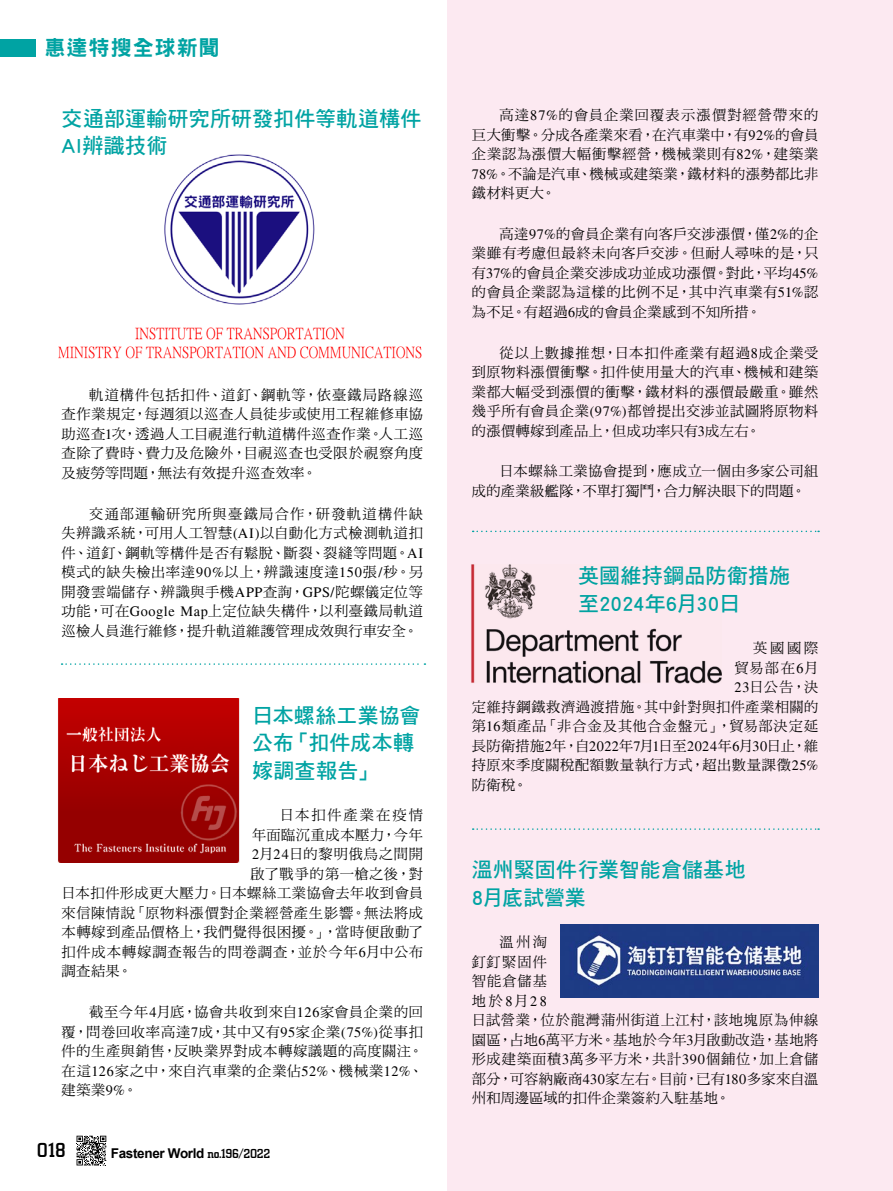
<style>
.page{position:relative;width:893px;height:1191px;background:#fff}
.page>*{position:absolute;margin:0;border:0;box-sizing:border-box;transform-origin:0 0}
.t1{font:21px/27.3px "DF Hei Std W7";letter-spacing:.005em;color:#00a3a3}
.t2{font:21px "DF Hei Std W9";letter-spacing:.05em;color:#00a3a3}
.t3{font:500 21px "City D";color:#000}
.t4{font:14.25px/19.5px "DF Ming Std W5";letter-spacing:.04em;color:#000;text-align:justify}
.t5{font:14.25px "DF Ming Std W5";letter-spacing:.06em;color:#000}
.t6{font:14.25px "DF Ming Std W5";letter-spacing:.015em;color:#000}
.t7{font:14.25px "DF Ming Std W5";letter-spacing:.145em;color:#000}
.t8{font:700 13.5px "Arial";letter-spacing:-.025em;color:#000}
.s1{font-family:"Times"}
.s2{font-family:"City D";font-weight:500}
</style>
<div class="page">
<div style="left:448px;top:0;width:445px;height:1191px;background:#fce9f1"></div>
<img style="left:471px;top:564px;width:251px;height:120px">
<img style="left:560px;top:924px;width:259px;height:73px">
<div style="left:0;top:40px;width:36px;height:17px;background:#00a3a3"></div>
<svg style="left:77px;top:1135px;width:29px;height:30px"></svg>
<img style="left:58px;top:154px;width:364px;height:205px">
<img style="left:58px;top:698px;width:182px;height:164px">
<svg style="left:62px;top:663px;width:363px;height:2px"></svg>
<svg style="left:473px;top:530px;width:346px;height:2px"></svg>
<svg style="left:473px;top:828px;width:346px;height:2px"></svg>
<h1 class="t2" style="left:45px;top:36px;width:177px">惠達特搜全球新聞</h1>
<h1 class="t1" style="left:62px;top:104px;width:362px">交通部運輸研究所研發扣件等軌道構件<br>AI辨識技術</h1>
<p class="t4" style="left:62px;top:385px;width:363px;text-indent:28px">軌道構件包括扣件、道釘、鋼軌等，依臺鐵局路線巡查作業規定，每週須以巡查人員徒步或使用工程維修車協助巡查<span class="s1">1</span>次，透過人工目視進行軌道構件巡查作業。人工巡查除了費時、費力及危險外，目視巡查也受限於視察角度及疲勞等問題，無法有效提升巡查效率。</p>
<p class="t4" style="left:62px;top:503px;width:363px;text-indent:28px">交通部運輸研究所與臺鐵局合作，研發軌道構件缺失辨識系統，可用人工智慧<span class="s1">(AI)</span>以自動化方式檢測軌道扣件、道釘、鋼軌等構件是否有鬆脫、斷裂、裂縫等問題。<span class="s1">AI</span>模式的缺失檢出率達<span class="s1">90%</span>以上，辨識速度達<span class="s1">150</span>張<span class="s1">/</span>秒。另開發雲端儲存、辨識與手機<span class="s1">APP</span>查詢，<span class="s1">GPS/</span>陀螺儀定位等功能，可在<span class="s1">Google Map</span>上定位缺失構件，以利臺鐵局軌道巡檢人員進行維修，提升軌道維護管理成效與行車安全。</p>
<h1 class="t1" style="left:252px;top:701px;width:170px">日本螺絲工業協會公布「扣件成本轉嫁調查報告」</h1>
<p class="t7" style="left:280px;top:807px;width:145px">日本扣件產業在疫情</p>
<p class="t4" style="left:252px;top:824px;width:172px">年面臨沉重成本壓力，今年</p>
<p class="t5" style="left:252px;top:846px;width:172px"><span class="s1">2</span>月<span class="s1">24</span>日的黎明俄烏之間開</p>
<p class="t4" style="left:251px;top:863px;width:174px">啟了戰爭的第一槍之後，對</p>
<p class="t4" style="left:62px;top:883px;width:363px">日本扣件形成更大壓力。日本螺絲工業協會去年收到會員</p>
<p class="t4" style="left:62px;top:902px;width:363px">來信陳情說「原物料漲價對企業經營產生影響。無法將成</p>
<p class="t4" style="left:62px;top:922px;width:363px">本轉嫁到產品價格上，我們覺得很困擾。」，當時便啟動了</p>
<p class="t5" style="left:62px;top:944px;width:363px">扣件成本轉嫁調查報告的問卷調查，並於今年<span class="s1">6</span>月中公布</p>
<p class="t4" style="left:62px;top:961px;width:72px">調查結果。</p>
<p class="t4" style="left:62px;top:1002px;width:363px;text-indent:28px">截至今年<span class="s1">4</span>月底，協會共收到來自<span class="s1">126</span>家會員企業的回覆，問卷回收率高達<span class="s1">7</span>成，其中又有<span class="s1">95</span>家企業<span class="s1">(75%)</span>從事扣件的生產與銷售，反映業界對成本轉嫁議題的高度關注。在這<span class="s1">126</span>家之中，來自汽車業的企業佔<span class="s1">52%</span>、機械業<span class="s1">12%</span>、建築業<span class="s1">9%</span>。</p>
<h1 class="t3" style="left:37px;top:1138px;width:31px">018</h1>
<p class="t8" style="left:111px;top:1144px;width:161px">Fastener World <span class="s2">no.196/2022</span></p>
<p class="t4" style="left:472px;top:105px;width:348px;text-indent:28px">高達<span class="s1">87%</span>的會員企業回覆表示漲價對經營帶來的巨大衝擊。分成各產業來看，在汽車業中，有<span class="s1">92%</span>的會員企業認為漲價大幅衝擊經營，機械業則有<span class="s1">82%</span>，建築業<span class="s1">78%</span>。不論是汽車、機械或建築業，鐵材料的漲勢都比非鐵材料更大。</p>
<p class="t4" style="left:472px;top:224px;width:348px;text-indent:28px">高達<span class="s1">97%</span>的會員企業有向客戶交涉漲價，僅<span class="s1">2%</span>的企業雖有考慮但最終未向客戶交涉。但耐人尋味的是，只有<span class="s1">37%</span>的會員企業交涉成功並成功漲價。對此，平均<span class="s1">45%</span>的會員企業認為這樣的比例不足，其中汽車業有<span class="s1">51%</span>認為不足。有超過<span class="s1">6</span>成的會員企業感到不知所措。</p>
<p class="t4" style="left:472px;top:342px;width:348px;text-indent:28px">從以上數據推想，日本扣件產業有超過<span class="s1">8</span>成企業受到原物料漲價衝擊。扣件使用量大的汽車、機械和建築業都大幅受到漲價的衝擊，鐵材料的漲價最嚴重。雖然幾乎所有會員企業<span class="s1">(97%)</span>都曾提出交涉並試圖將原物料的漲價轉嫁到產品上，但成功率只有<span class="s1">3</span>成左右。</p>
<p class="t4" style="left:472px;top:461px;width:348px;text-indent:28px">日本螺絲工業協會提到，應成立一個由多家公司組成的產業級艦隊，不單打獨鬥，合力解決眼下的問題。</p>
<h1 class="t1" style="left:578px;top:562px;width:213px">英國維持鋼品防衛措施至2024年6月30日</h1>
<p class="t4" style="left:753px;top:638px;width:67px">英國國際</p>
<p class="t4" style="left:734px;top:658px;width:86px">貿易部在<span class="s1">6</span>月</p>
<p class="t4" style="left:734px;top:677px;width:86px"><span class="s1">23</span>日公告，決</p>
<p class="t4" style="left:472px;top:697px;width:348px">定維持鋼鐵救濟過渡措施。其中針對與扣件產業相關的</p>
<p class="t5" style="left:472px;top:718px;width:348px">第<span class="s1">16</span>類產品「非合金及其他合金盤元」，貿易部決定延</p>
<p class="t6" style="left:472px;top:738px;width:348px">長防衛措施<span class="s1">2</span>年，自<span class="s1">2022</span>年<span class="s1">7</span>月<span class="s1">1</span>日至<span class="s1">2024</span>年<span class="s1">6</span>月<span class="s1">30</span>日止，維</p>
<p class="t4" style="left:472px;top:755px;width:348px">持原來季度關稅配額數量執行方式，超出數量課徵<span class="s1">25%</span></p>
<p class="t4" style="left:472px;top:774px;width:57px">防衛稅。</p>
<h1 class="t1" style="left:472px;top:855px;width:275px">溫州緊固件行業智能倉儲基地<br>8月底試營業</h1>
<p class="t4" style="left:472px;top:932px;width:348px;text-align:left;text-indent:28px">溫州淘<br>釘釘緊固件<br>智能倉儲基<br>地於<span class="s1">8</span>月<span class="s1">28<br></span>日試營業，位於龍灣蒲州街道上江村，該地塊原為伸線園區，占地<span class="s1">6</span>萬平方米。基地於今年<span class="s1">3</span>月啟動改造，基地將形成建築面積<span class="s1">3</span>萬多平方米，共計<span class="s1">390</span>個鋪位，加上倉儲部分，可容納廠商<span class="s1">430</span>家左右。目前，已有<span class="s1">180</span>多家來自溫州和周邊區域的扣件企業簽約入駐基地。</p>
</div>
